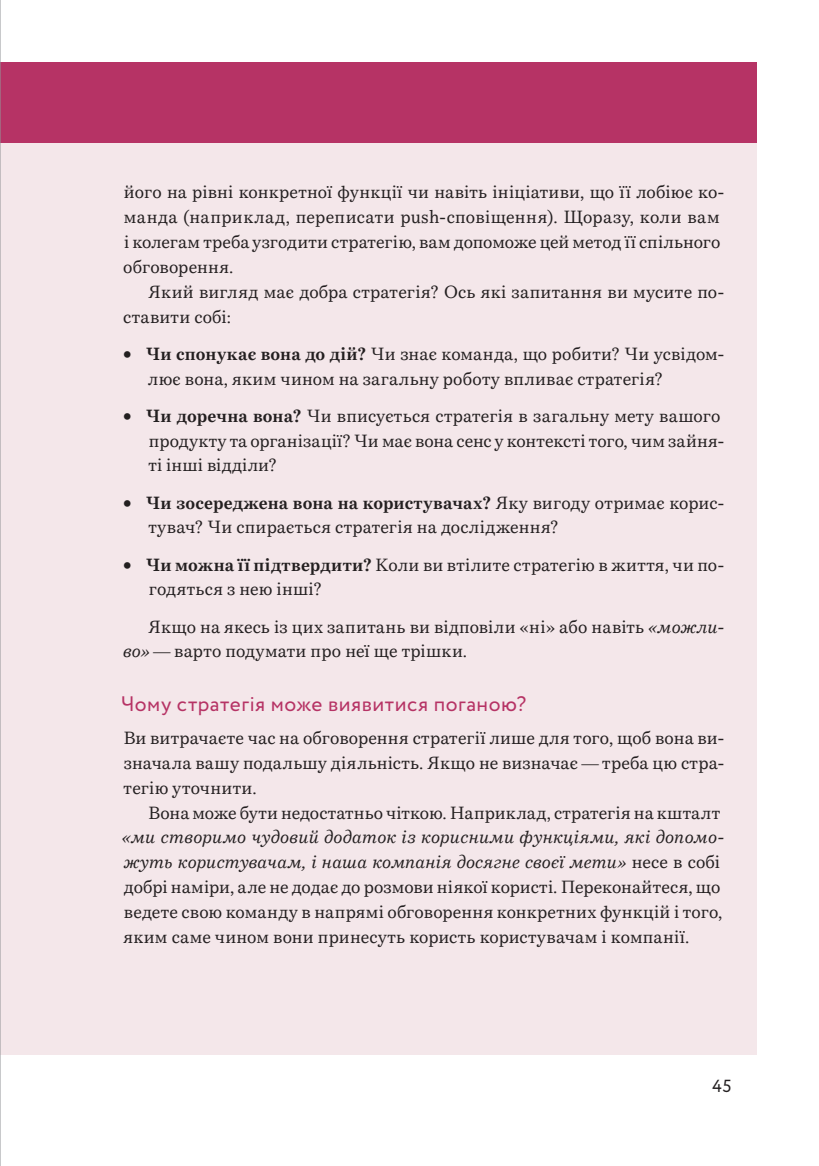
<style>
.page{position:relative;width:819px;height:1166px;background:#fff}
.page>*{position:absolute;margin:0;border:0;box-sizing:border-box;transform-origin:0 0}
.Sub-Header{font:21px "Circe";letter-spacing:.025em;color:#b63365}
.Main{font:17.5px/24.8px "Bressay";letter-spacing:.01em;color:#231f20}
.First{font:17.5px/24.8px "Bressay";letter-spacing:.015em;color:#231f20;text-align:justify}
.t1{font:17.5px "Circe";color:#231f20}
.s1{font-weight:700;font-size:26.25px}
.s2{font-weight:700}
.s3{font-style:italic}
</style>
<div class="page">
<div style="left:0;top:130px;width:756px;height:924px;background:#f4e7ea"></div>
<div style="left:0;top:62px;width:756px;height:81px;background:#b63365"></div>
<hr style="left:0;top:0;width:1px;height:1166px;background:#939598">
<p class="Main" style="left:123px;top:180px;width:602px">його на рівні конкретної функції чи навіть ініціативи, що її лобіює ко&shy;манда (наприклад, переписати push-сповіщення). Щоразу, коли вам і колегам треба узгодити стратегію, вам допоможе цей метод її спільного обговорення.</p>
<p class="Main" style="left:123px;top:279px;width:602px;text-indent:25px">Який вигляд має добра стратегія? Ось які запитання ви мусите по&shy;ставити собі:</p>
<p class="Main" style="left:148px;top:341px;width:577px;text-indent:-25px"><span class="s1">•</span> <span class="s2">Чи спонукає вона до дій?</span> Чи знає команда, що робити? Чи усвідом&shy;лює вона, яким чином на загальну роботу впливає стратегія?</p>
<p class="Main" style="left:148px;top:403px;width:575px;text-indent:-26px"><span class="s1">•</span> <span class="s2">Чи доречна вона?</span> Чи вписується стратегія в загальну мету вашого продукту та організації? Чи має вона сенс у контексті того, чим зайня&shy;ті інші відділи?</p>
<p class="Main" style="left:148px;top:490px;width:577px;text-indent:-26px"><span class="s1">•</span> <span class="s2">Чи зосереджена вона на користувачах?</span> Яку вигоду отримає корис&shy;тувач? Чи спирається стратегія на дослідження?</p>
<p class="Main" style="left:149px;top:552px;width:577px;text-indent:-26px"><span class="s1">•</span> <span class="s2">Чи можна її підтвердити?</span> Коли ви втілите стратегію в життя, чи по&shy;годяться з нею інші?</p>
<p class="Main" style="left:123px;top:614px;width:602px;text-indent:25px">Якщо на якесь із цих запитань ви відповіли «ні» або навіть <span class="s3">«можли&shy;во»</span> — варто подумати про неї ще трішки.</p>
<p class="Sub-Header" style="left:121px;top:689px;width:406px">Чому стратегія може виявитися поганою?</p>
<p class="First" style="left:123px;top:725px;width:602px">Ви витрачаєте час на обговорення стратегії лише для того, щоб вона ви&shy;значала вашу подальшу діяльність. Якщо не визначає — треба цю стра&shy;тегію уточнити.</p>
<p class="Main" style="left:122px;top:800px;width:603px;text-indent:26px">Вона може бути недостатньо чіткою. Наприклад, стратегія на кшталт <span class="s3">«ми створимо чудовий додаток із корисними функціями, які допомо&shy;жуть користувачам, і наша компанія досягне своєї мети»</span> несе в собі добрі наміри, але не додає до розмови ніякої користі. Переконайтеся, що ведете свою команду в напрямі обговорення конкретних функцій і того, яким саме чином вони принесуть користь користувачам і компанії.</p>
<p class="t1" style="left:711px;top:1074px;width:22px">45</p>
</div>
